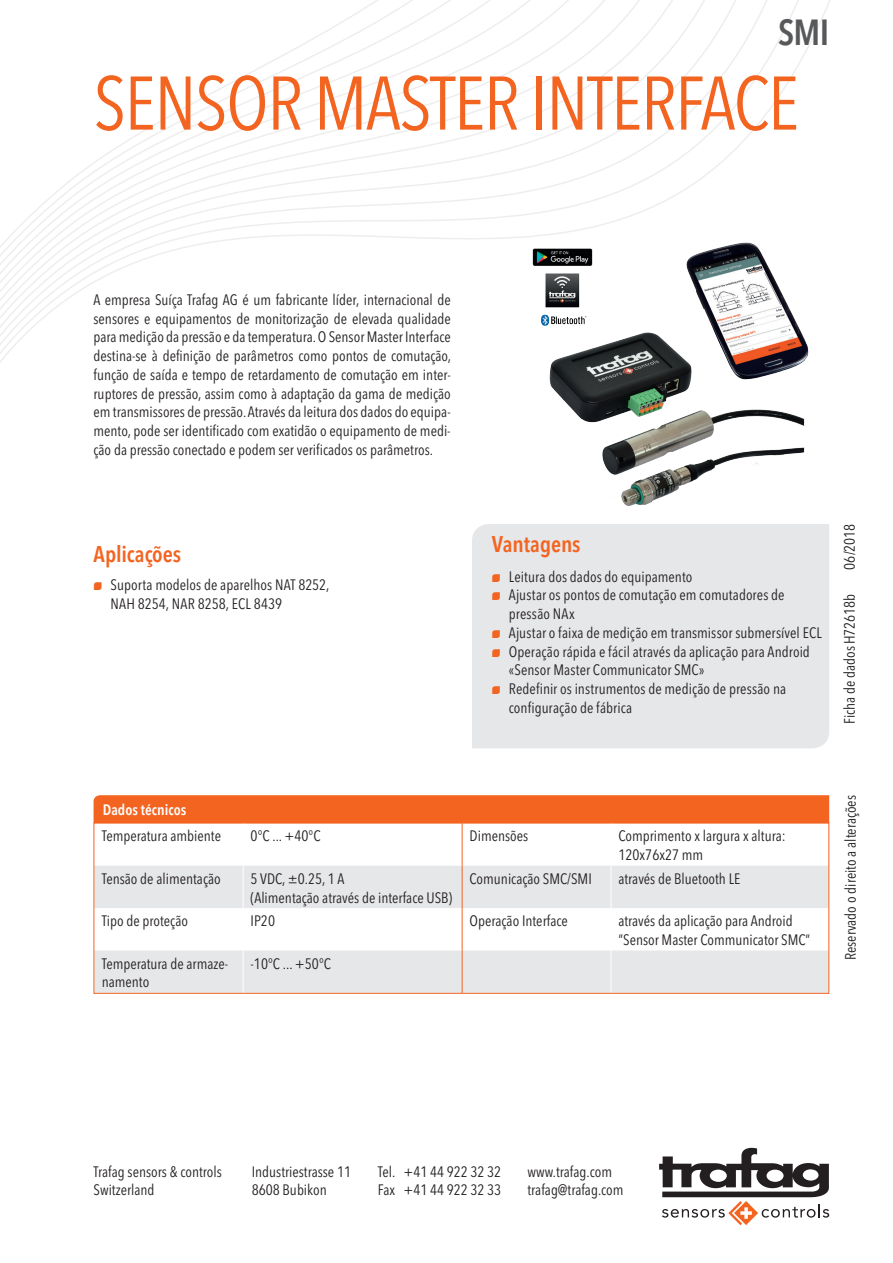
<style>
.page{position:relative;width:893px;height:1263px;background:#fff}
.page>*{position:absolute;margin:0;border:0;box-sizing:border-box;transform-origin:0 0}
.t1{font:condensed 75px "Avenir Next LT Pro";letter-spacing:-.02em;color:#f36421}
.t2{font:600 condensed 36px "Avenir Next LT Pro";color:#57585a}
.t3{font:600 condensed 22.5px "Avenir Next LT Pro";letter-spacing:-.005em;color:#f36421}
.t4{font:condensed 15px/18.8px "Avenir Next LT Pro";color:#231f20}
.t5{font:600 condensed 15px "Avenir Next LT Pro";color:#fff}
.s1{font-family:"Trafag Pictos";font-stretch:normal;font-size:10.5px;color:#f36421}
</style>
<div class="page">
<svg style="left:659px;top:1148px;width:170px;height:77px"></svg>
<svg style="left:0;top:0;width:830px;height:363px"></svg>
<div style="left:472px;top:524px;width:357px;height:224px;background:#e6e7e9"></div>
<div style="left:94px;top:795px;width:735px;height:27px;background:#f36421"></div>
<svg style="left:96px;top:866px;width:731px;height:126px;fill:#e6e7e9"></svg>
<hr style="left:243px;top:866px;width:1px;height:42px;background:#fff">
<hr style="left:611px;top:866px;width:1px;height:42px;background:#fff">
<hr style="left:243px;top:908px;width:1px;height:42px;background:#fff">
<hr style="left:611px;top:908px;width:1px;height:42px;background:#fff">
<hr style="left:243px;top:950px;width:1px;height:43px;background:#fff">
<hr style="left:611px;top:950px;width:1px;height:43px;background:#fff">
<hr style="left:462px;top:823px;width:1px;height:43px;background:#f36421">
<hr style="left:462px;top:866px;width:1px;height:42px;background:#f36421">
<hr style="left:462px;top:908px;width:1px;height:42px;background:#f36421">
<hr style="left:462px;top:950px;width:1px;height:43px;background:#f36421">
<div style="left:94px;top:822px;width:735px;height:172px;border:1px solid #f36421"></div>
<img style="left:514px;top:211px;width:314px;height:314px">
<h2 class="t2" style="left:778px;top:10px;width:53px">SMI</h2>
<h1 class="t1" style="left:94px;top:58px;width:707px">Sensor Master Interface</h1>
<p class="t4" style="left:94px;top:290px;width:359px;text-align:justify">A empresa Suíça Trafag AG é um fabricante líder, internacional de sensores e equipamentos de monitorização de elevada qualidade para medição da pressão e da temperatura. O Sensor Master Interface destina-se à definição de parâmetros como pontos de comutação, função de saída e tempo de retardamento de comutação em inter&shy;ruptores de pressão, assim como à adaptação da gama de medição em transmissores de pressão. Através da leitura dos dados do equipa&shy;mento, pode ser identificado com exatidão o equipamento de medi&shy;ção da pressão conectado e podem ser verificados os parâmetros.</p>
<h3 class="t3" style="left:94px;top:540px;width:89px">Aplicações</h3>
<p class="t4" style="left:111px;top:575px;width:220px;text-indent:-17px"><span class="s1">N</span> Suporta modelos de aparelhos NAT 8252,<br>NAH 8254, NAR 8258, ECL 8439</p>
<h3 class="t3" style="left:492px;top:530px;width:90px">Vantagens</h3>
<p class="t4" style="left:492px;top:567px;width:202px"><span class="s1">N</span> Leitura dos dados do equipamento</p>
<p class="t4" style="left:492px;top:586px;width:294px"><span class="s1">N</span> Ajustar os pontos de comutação em comutadores de</p>
<p class="t4" style="left:509px;top:604px;width:67px">pressão NAx</p>
<p class="t4" style="left:492px;top:623px;width:331px"><span class="s1">N</span> Ajustar o faixa de medição em transmissor submersível ECL</p>
<p class="t4" style="left:492px;top:642px;width:320px"><span class="s1">N</span> Operação rápida e fácil através da aplicação para Android</p>
<p class="t4" style="left:509px;top:661px;width:197px">«Sensor Master Communicator SMC»</p>
<p class="t4" style="left:492px;top:679px;width:296px"><span class="s1">N</span> Redefinir os instrumentos de medição de pressão na</p>
<p class="t4" style="left:509px;top:698px;width:125px">configuração de fábrica</p>
<p class="t4" style="left:840px;top:570px;width:48px;rotate:-90deg">06/2018</p>
<p class="t4" style="left:840px;top:724px;width:132px;rotate:-90deg">Ficha de dadosH72618b</p>
<p class="t5" style="left:103px;top:800px;width:85px">Dados técnicos</p>
<p class="t4" style="left:102px;top:827px;width:121px">Temperatura ambiente</p>
<p class="t4" style="left:251px;top:827px;width:70px">0°C ... +40°C</p>
<p class="t4" style="left:470px;top:827px;width:60px">Dimensões</p>
<p class="t4" style="left:618px;top:827px;width:169px">Comprimento x largura x altura:<br>120x76x27 mm</p>
<p class="t4" style="left:102px;top:869px;width:120px">Tensão de alimentação</p>
<p class="t4" style="left:251px;top:869px;width:203px">5 VDC, ±0.25, 1 A<br>(Alimentação através de interface USB)</p>
<p class="t4" style="left:470px;top:869px;width:124px">Comunicação SMC/SMI</p>
<p class="t4" style="left:618px;top:869px;width:122px">através de Bluetooth LE</p>
<p class="t4" style="left:102px;top:911px;width:88px">Tipo de proteção</p>
<p class="t4" style="left:251px;top:911px;width:26px">IP20</p>
<p class="t4" style="left:470px;top:911px;width:100px">Operação Interface</p>
<p class="t4" style="left:618px;top:911px;width:193px">através da aplicação para Android ”Sensor Master Communicator SMC”</p>
<p class="t4" style="left:102px;top:954px;width:128px">Temperatura de armaze&shy;namento</p>
<p class="t4" style="left:251px;top:954px;width:81px">-10°C ... +50°C</p>
<p class="t4" style="left:841px;top:960px;width:166px;rotate:-90deg">Reservado o direito a alterações</p>
<p class="t4" style="left:94px;top:1162px;width:130px">Trafag sensors &amp; controls<br>Switzerland</p>
<p class="t4" style="left:252px;top:1162px;width:101px">Industriestrasse 11<br>8608 Bubikon</p>
<p class="t4" style="left:378px;top:1162px;width:125px">Tel. +41 44 922 32 32<br>Fax +41 44 922 32 33</p>
<p class="t4" style="left:528px;top:1162px;width:98px">www.trafag.com trafag@trafag.com</p>
</div>
